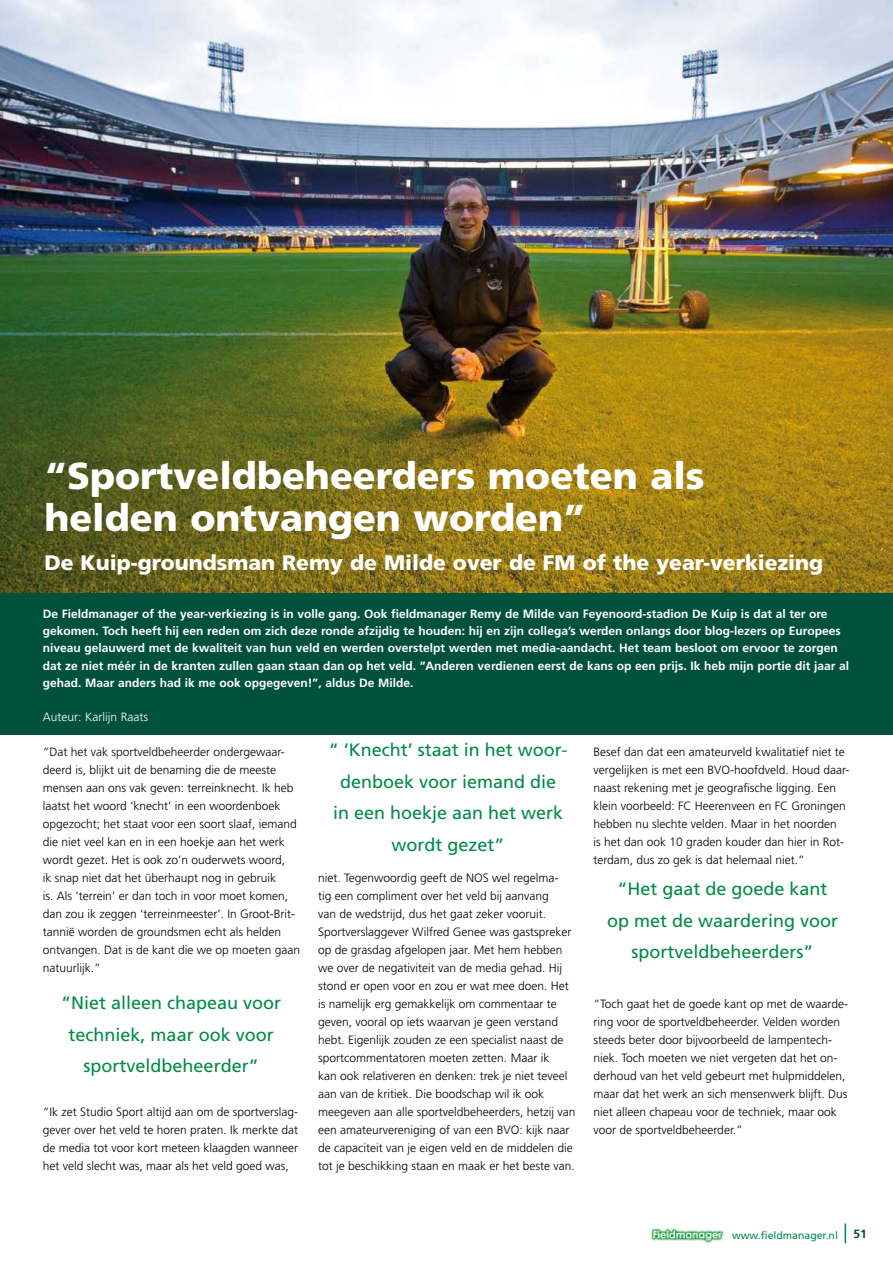
<style>
.page{position:relative;width:893px;height:1263px;background:#fff}
.page>*{position:absolute;margin:0;border:0;box-sizing:border-box;transform-origin:0 0}
.t1{font:900 37.5px/42px "Frutiger";color:#fff}
.t2{font:900 21px "Frutiger";color:#fff}
.t3{font:18px/31.5px "Frutiger";color:#008b45;text-align:center}
.t4{font:300 12px/18px "Frutiger";color:#000}
.t5{font:700 12px/17.2px "Frutiger";color:#fff}
.t6{font:300 12px "Frutiger";color:#fff}
.t7{font:700 12px "Frutiger";color:#00513c}
.t8{font:10.5px "Frutiger";color:#008b45}
</style>
<div class="page">
<svg style="left:845px;top:1223px;width:1px;height:20px"></svg>
<img style="left:651px;top:1228px;width:73px;height:15px">
<img style="left:0;top:0;width:893px;height:593px">
<div style="left:0;top:593px;width:893px;height:142px;background:#00513c"></div>
<h1 class="t1" style="left:44px;top:454px;width:662px">“Sportveldbeheerders moeten als helden ontvangen worden”</h1>
<h2 class="t2" style="left:44px;top:549px;width:780px">De Kuip-groundsman Remy de Milde over de FM of the year-verkiezing</h2>
<p class="t5" style="left:43px;top:605px;width:808px">De Fieldmanager of the year-verkiezing is in volle gang. Ook fieldmanager Remy de Milde van Feyenoord-stadion De Kuip is dat al ter ore gekomen. Toch heeft hij een reden om zich deze ronde afzijdig te houden: hij en zijn collega’s werden onlangs door blog-lezers op Europees niveau gelauwerd met de kwaliteit van hun veld en werden overstelpt werden met media-aandacht. Het team besloot om ervoor te zorgen dat ze niet méér in de kranten zullen gaan staan dan op het veld. “Anderen verdienen eerst de kans op een prijs. Ik heb mijn portie dit jaar al gehad. Maar anders had ik me ook opgegeven!”, aldus De Milde.</p>
<p class="t6" style="left:43px;top:710px;width:107px">Auteur: Karlijn Raats</p>
<p class="t4" style="left:43px;top:743px;width:259px">“Dat het vak sportveldbeheerder ondergewaar&shy;deerd is, blijkt uit de benaming die de meeste mensen aan ons vak geven: terreinknecht. Ik heb laatst het woord ‘knecht’ in een woordenboek opgezocht; het staat voor een soort slaaf, iemand die niet veel kan en in een hoekje aan het werk wordt gezet. Het is ook zo’n ouderwets woord,<br>ik snap niet dat het überhaupt nog in gebruik<br>is. Als ‘terrein’ er dan toch in voor moet komen, dan zou ik zeggen ‘terreinmeester’. In Groot-Brit&shy;tannië worden de groundsmen echt als helden ontvangen. Dat is de kant die we op moeten gaan natuurlijk.”</p>
<h3 class="t3" style="left:61px;top:987px;width:222px">“Niet alleen chapeau voor techniek, maar ook voor sportveldbeheerder”</h3>
<p class="t4" style="left:43px;top:1103px;width:257px;text-align:justify">“Ik zet Studio Sport altijd aan om de sportverslag&shy;gever over het veld te horen praten. Ik merkte dat de media tot voor kort meteen klaagden wanneer het veld slecht was, maar als het veld goed was,</p>
<h3 class="t3" style="left:329px;top:734px;width:240px">“ ‘Knecht’ staat in het woor&shy;denboek voor iemand die<br>in een hoekje aan het werk wordt gezet”</h3>
<p class="t4" style="left:318px;top:869px;width:259px">niet. Tegenwoordig geeft de NOS wel regelma-<br>tig een compliment over het veld bij aanvang<br>van de wedstrijd, dus het gaat zeker vooruit.<br>Sportverslaggever Wilfred Genee was gastspreker op de grasdag afgelopen jaar. Met hem hebben we over de negativiteit van de media gehad. Hij stond er open voor en zou er wat mee doen. Het is namelijk erg gemakkelijk om commentaar te geven, vooral op iets waarvan je geen verstand hebt. Eigenlijk zouden ze een specialist naast de sportcommentatoren moeten zetten. Maar ik<br>kan ook relativeren en denken: trek je niet teveel aan van de kritiek. Die boodschap wil ik ook meegeven aan alle sportveldbeheerders, hetzij van een amateurvereniging of van een BVO: kijk naar de capaciteit van je eigen veld en de middelen die tot je beschikking staan en maak er het beste van.</p>
<p class="t4" style="left:593px;top:743px;width:258px">Besef dan dat een amateurveld kwalitatief niet te vergelijken is met een BVO-hoofdveld. Houd daar&shy;naast rekening met je geografische ligging. Een klein voorbeeld: FC Heerenveen en FC Groningen hebben nu slechte velden. Maar in het noorden<br>is het dan ook 10 graden kouder dan hier in Rot&shy;terdam, dus zo gek is dat helemaal niet.”</p>
<h3 class="t3" style="left:607px;top:873px;width:233px">“Het gaat de goede kant op met de waardering voor sportveldbeheerders”</h3>
<p class="t4" style="left:593px;top:995px;width:256px">“Toch gaat het de goede kant op met de waarde&shy;ring voor de sportveldbeheerder. Velden worden steeds beter door bijvoorbeeld de lampentech&shy;niek. Toch moeten we niet vergeten dat het on&shy;derhoud van het veld gebeurt met hulpmiddelen, maar dat het werk an sich mensenwerk blijft. Dus niet alleen chapeau voor de techniek, maar ook voor de sportveldbeheerder.”</p>
<p class="t8" style="left:732px;top:1229px;width:107px">www.fieldmanager.nl</p>
<p class="t7" style="left:853px;top:1227px;width:15px">51</p>
</div>
